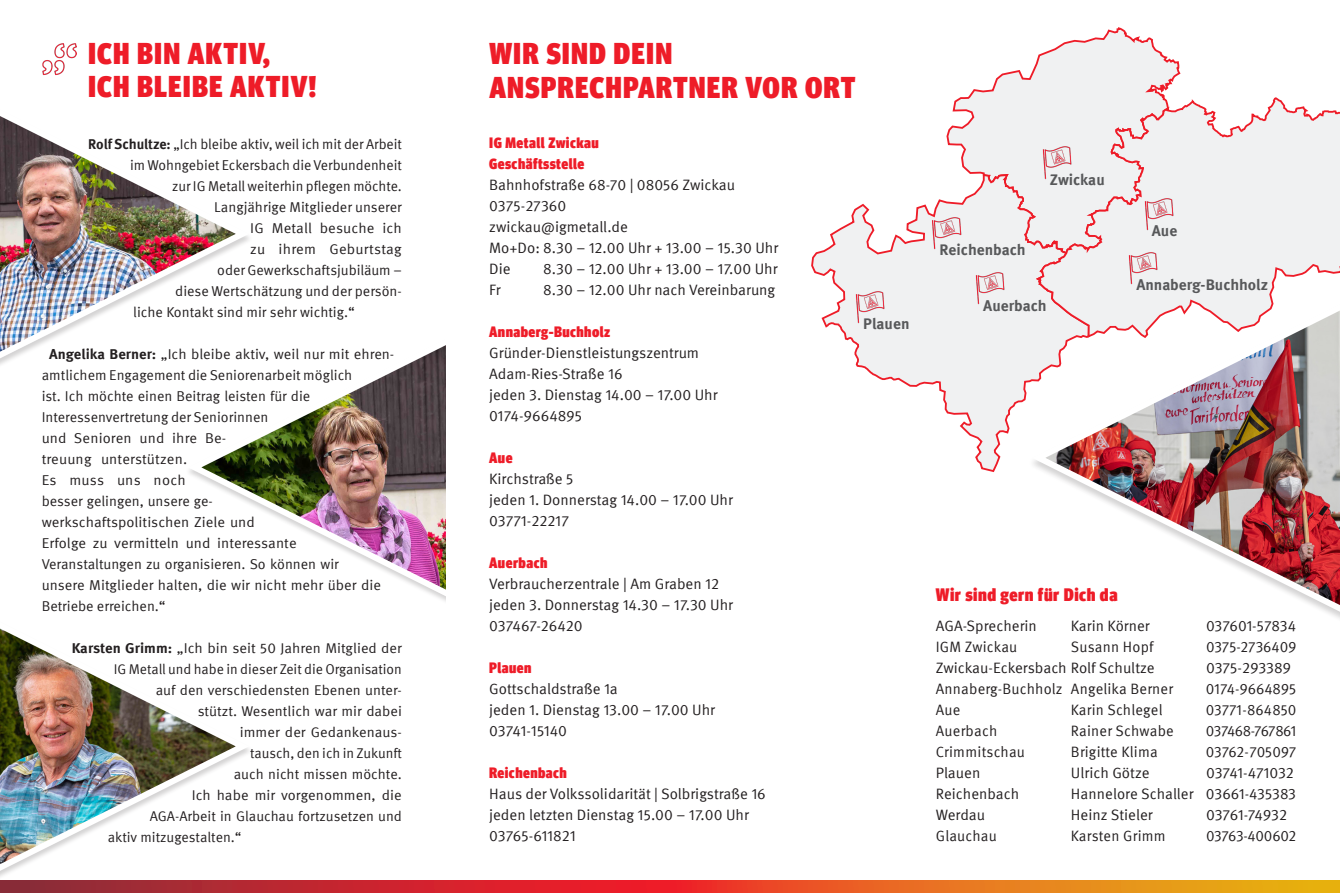
<style>
.page{position:relative;width:1340px;height:893px;background:#fff}
.page>*{position:absolute;margin:0;border:0;box-sizing:border-box;transform-origin:0 0}
.H1___Überschrift{font:900 condensed 30px/34.5px "Meta Head IGM";letter-spacing:.04em;color:#ee1c28}
.Fließtext{font:900 condensed 18px "Meta Head IGM";letter-spacing:.03em;color:#ee1c28}
.Fließtext-2{font:700 15.45px "Meta IGM";color:#57585a}
.Fließtext-3{font:15px "Meta IGM";color:#231f20}
.Fließtext-4{font:900 condensed 15px "Meta Head IGM";letter-spacing:.03em;color:#ee1c28}
.Fließtext-5{font:15px "Meta IGM";letter-spacing:-.045em;color:#231f20}
.Fließtext-6{font:15px "Meta IGM";letter-spacing:-.02em;color:#231f20}
.Fließtext-7{font:15px "Meta IGM";letter-spacing:-.025em;color:#231f20}
.Fließtext-8{font:14.25px/21px "Meta IGM";color:#231f20}
.Fließtext-9{font:14.1px "Meta IGM";color:#231f20}
.s1{font-weight:700}
.s2{font-weight:700;font-size:14.25px}
.s3{font-size:14.25px}
</style>
<div class="page">
<img style="left:189px;top:345px;width:257px;height:256px">
<img style="left:43px;top:43px;width:33px;height:32px">
<img style="left:0;top:116px;width:256px;height:255px">
<img style="left:0;top:628px;width:256px;height:253px">
<svg style="left:946px;top:27px;width:235px;height:145px"></svg>
<svg style="left:811px;top:172px;width:222px;height:300px"></svg>
<svg style="left:1033px;top:96px;width:306px;height:201px"></svg>
<img style="left:853px;top:290px;width:33px;height:34px">
<img style="left:973px;top:272px;width:33px;height:33px">
<img style="left:930px;top:216px;width:33px;height:33px">
<img style="left:1126px;top:252px;width:33px;height:33px">
<img style="left:1142px;top:197px;width:33px;height:33px">
<img style="left:1040px;top:146px;width:33px;height:33px">
<svg style="left:0;top:881px;width:1339px;height:12px;background:#d44e27"></svg>
<img style="left:1025px;top:297px;width:314px;height:321px">
<h1 class="H1___Überschrift" style="left:88px;top:34px;width:183px">ICH BIN AKTIV,</h1>
<h1 class="H1___Überschrift" style="left:88px;top:67px;width:230px">ICH BLEIBE AKTIV!</h1>
<p class="Fließtext-8" style="left:88px;top:133px;width:315px"><span class="s1">Rolf Schultze:</span> „Ich bleibe aktiv, weil ich mit der Arbeit</p>
<p class="Fließtext-8" style="left:130px;top:154px;width:273px">im Wohngebiet Eckersbach die Verbundenheit</p>
<p class="Fließtext-8" style="left:172px;top:175px;width:231px">zur IG Metall weiterhin pflegen möchte.</p>
<p class="Fließtext-8" style="left:214px;top:196px;width:189px">Langjährige Mitglieder unserer</p>
<p class="Fließtext-8" style="left:250px;top:217px;width:153px">IG Metall besuche ich</p>
<p class="Fließtext-8" style="left:250px;top:238px;width:153px">zu ihrem Geburtstag</p>
<p class="Fließtext-8" style="left:217px;top:259px;width:186px">oder Gewerkschaftsjubiläum –</p>
<p class="Fließtext-8" style="left:175px;top:280px;width:228px">diese Wertschätzung und der persön-</p>
<p class="Fließtext-8" style="left:133px;top:301px;width:223px">liche Kontakt sind mir sehr wichtig.“</p>
<p class="Fließtext-8" style="left:42px;top:343px;width:354px;text-indent:8px"><span class="s1">Angelika Berner:</span> „Ich bleibe aktiv, weil nur mit ehren&shy;amtlichem Engagement die Seniorenarbeit möglich<br>ist. Ich möchte einen Beitrag leisten für die Interessenvertretung der Seniorinnen<br>und Senioren und ihre Be-<br>treuung unterstützen.<br>Es muss uns noch<br>besser gelingen, unsere ge-<br>werkschaftspolitischen Ziele und<br>Erfolge zu vermitteln und interessante Veranstaltungen zu organisieren. So können wir<br>unsere Mitglieder halten, die wir nicht mehr über die Betriebe erreichen.“</p>
<p class="Fließtext-9" style="left:72px;top:637px;width:331px"><span class="s2">Karsten Grimm:</span> <span class="s3">„Ich bin seit 50</span> Jahren Mitglied der</p>
<p class="Fließtext-9" style="left:114px;top:658px;width:290px">IG Metall und habe in dieser Zeit die Organisation</p>
<p class="Fließtext-9" style="left:156px;top:679px;width:248px">auf den verschiedensten Ebenen unter-</p>
<p class="Fließtext-9" style="left:198px;top:700px;width:206px">stützt. Wesentlich war mir dabei</p>
<p class="Fließtext-9" style="left:240px;top:721px;width:164px">immer der Gedankenaus-</p>
<p class="Fließtext-9" style="left:250px;top:742px;width:153px">tausch, den ich in Zukunft</p>
<p class="Fließtext-9" style="left:234px;top:763px;width:170px">auch nicht missen möchte.</p>
<p class="Fließtext-9" style="left:192px;top:784px;width:211px">Ich habe mir vorgenommen, die</p>
<p class="Fließtext-9" style="left:150px;top:805px;width:254px">AGA-Arbeit in Glauchau fortzusetzen und</p>
<p class="Fließtext-9" style="left:108px;top:826px;width:135px">aktiv mitzugestalten.“</p>
<h1 class="H1___Überschrift" style="left:489px;top:34px;width:367px">WIR SIND DEIN<br>ANSPRECHPARTNER VOR ORT</h1>
<p class="Fließtext-4" style="left:489px;top:130px;width:111px">IG Metall Zwickau</p>
<p class="Fließtext-4" style="left:489px;top:151px;width:97px">Geschäftsstelle</p>
<p class="Fließtext-3" style="left:489px;top:173px;width:247px">Bahnhofstraße 68-70 | 08056 Zwickau</p>
<p class="Fließtext-3" style="left:489px;top:194px;width:79px">0375-27360</p>
<p class="Fließtext-3" style="left:489px;top:215px;width:140px">zwickau@igmetall.de</p>
<p class="Fließtext-3" style="left:489px;top:236px;width:290px">Mo+Do: 8.30 – 12.00 Uhr + 13.00 – 15.30 Uhr</p>
<p class="Fließtext-3" style="left:489px;top:257px;width:23px">Die</p>
<p class="Fließtext-3" style="left:543px;top:257px;width:236px">8.30 – 12.00 Uhr + 13.00 – 17.00 Uhr</p>
<p class="Fließtext-3" style="left:489px;top:278px;width:13px">Fr</p>
<p class="Fließtext-3" style="left:543px;top:278px;width:233px">8.30 – 12.00 Uhr nach Vereinbarung</p>
<p class="Fließtext-4" style="left:489px;top:319px;width:122px">Annaberg-Buchholz</p>
<p class="Fließtext-3" style="left:489px;top:341px;width:211px">Gründer-Dienstleistungszentrum</p>
<p class="Fließtext-3" style="left:489px;top:362px;width:135px">Adam-Ries-Straße 16</p>
<p class="Fließtext-3" style="left:489px;top:383px;width:230px">jeden 3. Dienstag 14.00 – 17.00 Uhr</p>
<p class="Fließtext-3" style="left:489px;top:404px;width:94px">0174-9664895</p>
<p class="Fließtext-4" style="left:489px;top:445px;width:25px">Aue</p>
<p class="Fließtext-3" style="left:489px;top:467px;width:86px">Kirchstraße 5</p>
<p class="Fließtext-3" style="left:489px;top:488px;width:245px">jeden 1. Donnerstag 14.00 – 17.00 Uhr</p>
<p class="Fließtext-3" style="left:489px;top:509px;width:82px">03771-22217</p>
<p class="Fließtext-4" style="left:489px;top:550px;width:60px">Auerbach</p>
<p class="Fließtext-3" style="left:489px;top:572px;width:231px">Verbraucherzentrale | Am Graben 12</p>
<p class="Fließtext-3" style="left:489px;top:593px;width:245px">jeden 3. Donnerstag 14.30 – 17.30 Uhr</p>
<p class="Fließtext-3" style="left:489px;top:614px;width:95px">037467-26420</p>
<p class="Fließtext-4" style="left:489px;top:655px;width:44px">Plauen</p>
<p class="Fließtext-3" style="left:489px;top:677px;width:130px">Gottschaldstraße 1a</p>
<p class="Fließtext-3" style="left:489px;top:698px;width:227px">jeden 1. Dienstag 13.00 – 17.00 Uhr</p>
<p class="Fließtext-3" style="left:489px;top:719px;width:79px">03741-15140</p>
<p class="Fließtext-4" style="left:489px;top:760px;width:79px">Reichenbach</p>
<p class="Fließtext-3" style="left:489px;top:782px;width:278px">Haus der Volkssolidarität | Solbrigstraße 16</p>
<p class="Fließtext-3" style="left:489px;top:803px;width:261px">jeden letzten Dienstag 15.00 – 17.00 Uhr</p>
<p class="Fließtext-3" style="left:489px;top:824px;width:88px">03765-611821</p>
<p class="Fließtext-2" style="left:863px;top:312px;width:48px">Plauen</p>
<p class="Fließtext-2" style="left:939px;top:238px;width:88px">Reichenbach</p>
<p class="Fließtext-2" style="left:1049px;top:167px;width:56px">Zwickau</p>
<p class="Fließtext-2" style="left:983px;top:293px;width:65px">Auerbach</p>
<p class="Fließtext-2" style="left:1151px;top:218px;width:27px">Aue</p>
<p class="Fließtext-2" style="left:1136px;top:273px;width:133px">Annaberg-Buchholz</p>
<p class="Fließtext" style="left:935px;top:580px;width:183px">Wir sind gern für Dich da</p>
<p class="Fließtext-3" style="left:935px;top:614px;width:103px">AGA-Sprecherin</p>
<p class="Fließtext-3" style="left:1070px;top:614px;width:80px">Karin Körner</p>
<p class="Fließtext-3" style="left:1205px;top:614px;width:92px">037601-57834</p>
<p class="Fließtext-3" style="left:935px;top:635px;width:83px">IGM Zwickau</p>
<p class="Fließtext-3" style="left:1070px;top:635px;width:84px">Susann Hopf</p>
<p class="Fließtext-3" style="left:1205px;top:635px;width:92px">0375-2736409</p>
<p class="Fließtext-3" style="left:935px;top:656px;width:220px">Zwickau-Eckersbach Rolf Schultze</p>
<p class="Fließtext-3" style="left:1205px;top:656px;width:87px">0375-293389</p>
<p class="Fließtext-3" style="left:935px;top:677px;width:239px">Annaberg-Buchholz Angelika Berner</p>
<p class="Fließtext-3" style="left:1205px;top:677px;width:92px">0174-9664895</p>
<p class="Fließtext-3" style="left:935px;top:698px;width:26px">Aue</p>
<p class="Fließtext-3" style="left:1070px;top:698px;width:93px">Karin Schlegel</p>
<p class="Fließtext-3" style="left:1205px;top:698px;width:92px">03771 - 864 850</p>
<p class="Fließtext-3" style="left:935px;top:719px;width:63px">Auerbach</p>
<p class="Fließtext-3" style="left:1070px;top:719px;width:104px">Rainer Schwabe</p>
<p class="Fließtext-5" style="left:1205px;top:719px;width:92px">037468-767 861</p>
<p class="Fließtext-3" style="left:935px;top:740px;width:91px">Crimmitschau</p>
<p class="Fließtext-3" style="left:1070px;top:740px;width:88px">Brigitte Klima</p>
<p class="Fließtext-6" style="left:1205px;top:740px;width:92px">03762 - 705 097</p>
<p class="Fließtext-3" style="left:935px;top:761px;width:46px">Plauen</p>
<p class="Fließtext-3" style="left:1070px;top:761px;width:80px">Ulrich Götze</p>
<p class="Fließtext-3" style="left:1205px;top:761px;width:89px">03741-471032</p>
<p class="Fließtext-3" style="left:935px;top:782px;width:85px">Reichenbach</p>
<p class="Fließtext-3" style="left:1070px;top:782px;width:227px">Hannelore Schaller 03661-435383</p>
<p class="Fließtext-3" style="left:935px;top:803px;width:51px">Werdau</p>
<p class="Fließtext-3" style="left:1070px;top:803px;width:83px">Heinz Stieler</p>
<p class="Fließtext-3" style="left:1205px;top:803px;width:82px">03761-74932</p>
<p class="Fließtext-3" style="left:935px;top:824px;width:63px">Glauchau</p>
<p class="Fließtext-3" style="left:1070px;top:824px;width:96px">Karsten Grimm</p>
<p class="Fließtext-7" style="left:1205px;top:824px;width:92px">03763-400 602</p>
</div>
